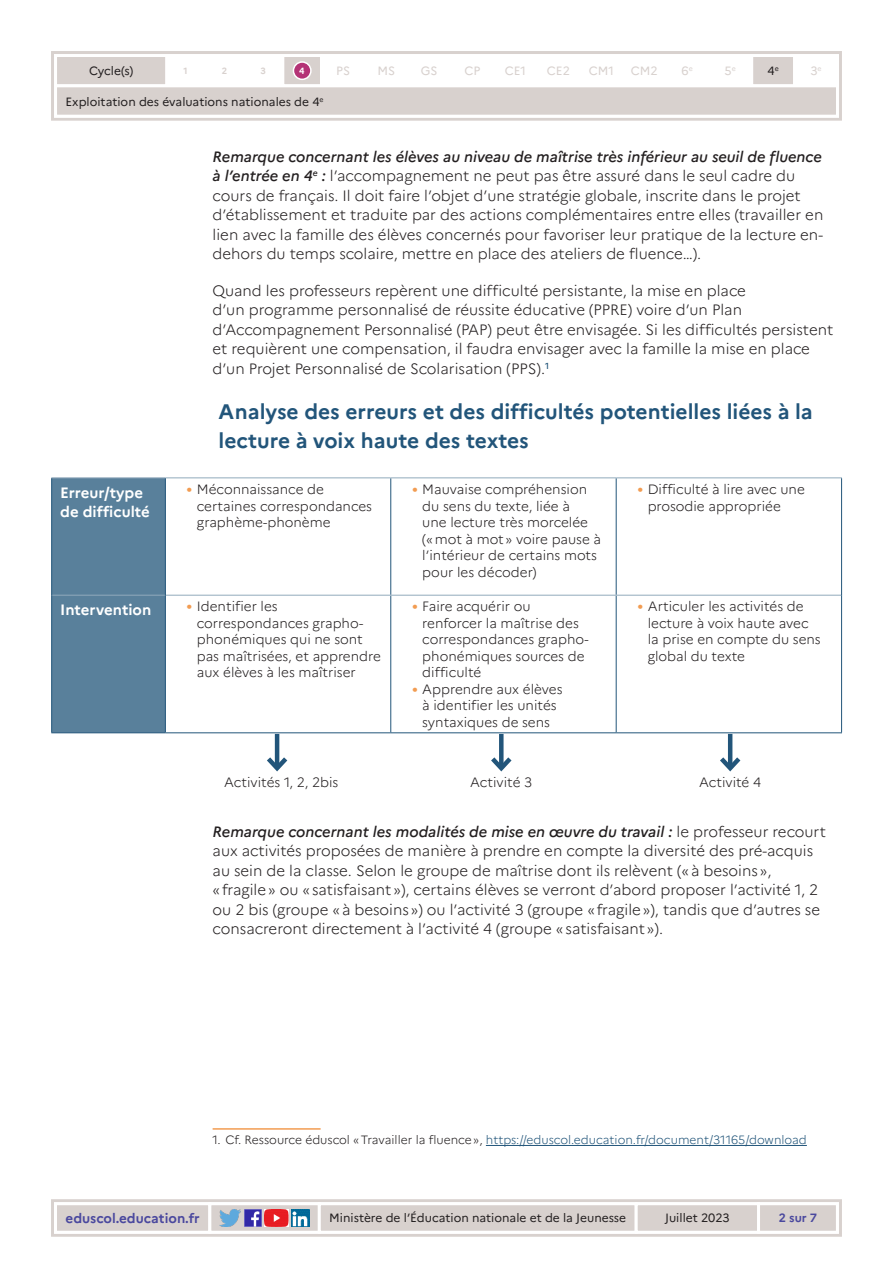
<style>
.page{position:relative;width:893px;height:1263px;background:#fff}
.page>*{position:absolute;margin:0;border:0;box-sizing:border-box;transform-origin:0 0}
._02_titre_1{font:700 21px/28.5px "Marianne";color:#22557a}
.Texte_courant{font:300 15px/19.5px "Marianne";color:#231f20}
.Entête_L1{font:700 15px/19.5px "Marianne";color:#fff}
.Corps{font:300 13.5px/16.5px "Marianne";color:#231f20}
.t1{font:700 13.5px "Marianne";color:#4a489e}
.t2{font:12px "Marianne";color:#231f20}
._11_note_bas_de_page{font:300 12px "Marianne";color:#22557a}
.t3{font:12px "Marianne";color:#d8d1ce}
.t4{font:700 12px "Marianne";color:#4a489e}
.t5{font:700 9px "Marianne";color:#d8d1ce}
.t6{font:700 9px "Marianne";color:#fff}
.t7{font:7.05px "Marianne";color:#d8d1ce}
.t8{font:7.05px "Marianne";color:#231f20}
.s1{font-weight:500;font-style:italic}
.s2{font-weight:400;font-size:16.5px;color:#f29c52}
.s3{color:#231f20}
</style>
<div class="page">
<div style="left:51px;top:1199px;width:791px;height:38px;border:3px solid #d8d1ce"></div>
<svg style="left:52px;top:1201px;width:788px;height:34px"></svg>
<div style="left:51px;top:51px;width:791px;height:70px;border:3px solid #d8d1ce"></div>
<svg style="left:53px;top:53px;width:787px;height:66px"></svg>
<div style="left:52px;top:478px;width:113px;height:254px;background:#59809b"></div>
<hr style="left:390px;top:478px;width:1px;height:117px;background:#22557a">
<hr style="left:616px;top:478px;width:1px;height:117px;background:#22557a">
<hr style="left:390px;top:595px;width:1px;height:137px;background:#22557a">
<hr style="left:616px;top:595px;width:1px;height:137px;background:#22557a">
<hr style="left:52px;top:595px;width:113px;height:1px;background:#91aabc">
<hr style="left:166px;top:595px;width:225px;height:1px;background:#91aabc">
<hr style="left:391px;top:595px;width:225px;height:1px;background:#91aabc">
<hr style="left:616px;top:595px;width:225px;height:1px;background:#91aabc">
<hr style="left:165px;top:477px;width:226px;height:1px;background:#91aabc">
<hr style="left:391px;top:477px;width:225px;height:1px;background:#91aabc">
<hr style="left:616px;top:477px;width:226px;height:1px;background:#91aabc">
<hr style="left:841px;top:478px;width:1px;height:117px;background:#22557a">
<hr style="left:841px;top:595px;width:1px;height:137px;background:#22557a">
<hr style="left:165px;top:732px;width:226px;height:1px;background:#22557a">
<hr style="left:391px;top:732px;width:225px;height:1px;background:#22557a">
<hr style="left:616px;top:732px;width:226px;height:1px;background:#22557a">
<hr style="left:51px;top:477px;width:114px;height:1px;background:#91aabc">
<hr style="left:51px;top:478px;width:1px;height:117px;background:#22557a">
<hr style="left:165px;top:478px;width:1px;height:117px;background:#22557a">
<hr style="left:51px;top:595px;width:1px;height:137px;background:#22557a">
<hr style="left:165px;top:595px;width:1px;height:137px;background:#22557a">
<hr style="left:51px;top:732px;width:114px;height:1px;background:#22557a">
<hr style="left:213px;top:1128px;width:108px;height:2px;background:#f29c52">
<hr style="left:486px;top:1145px;width:321px;height:1px;background:#22557a">
<hr style="left:275px;top:734px;width:4px;height:34px;background:#22557a">
<svg style="left:267px;top:752px;width:21px;height:20px"></svg>
<div style="left:499px;top:734px;width:5px;height:34px;background:#22557a"></div>
<svg style="left:491px;top:752px;width:21px;height:20px"></svg>
<hr style="left:728px;top:734px;width:4px;height:34px;background:#22557a">
<svg style="left:720px;top:752px;width:21px;height:20px"></svg>
<p class="t2" style="left:89px;top:64px;width:46px">Cycle(s)</p>
<p class="t5" style="left:184px;top:65px;width:6px">1</p>
<p class="t3" style="left:336px;top:64px;width:15px">PS</p>
<p class="t3" style="left:377px;top:64px;width:19px">MS</p>
<p class="t3" style="left:421px;top:64px;width:18px">GS</p>
<p class="t3" style="left:464px;top:64px;width:17px">CP</p>
<p class="t3" style="left:505px;top:64px;width:23px">CE1</p>
<p class="t3" style="left:589px;top:64px;width:27px">CM1</p>
<p class="t3" style="left:725px;top:64px;width:9px">5</p>
<p class="t3" style="left:681px;top:64px;width:13px">6<sup>e</sup></p>
<p class="t3" style="left:810px;top:64px;width:13px">3<sup>e</sup></p>
<p class="t3" style="left:547px;top:64px;width:25px">CE2</p>
<p class="t8" style="left:775px;top:64px;width:6px">e</p>
<p class="t3" style="left:631px;top:64px;width:28px">CM2</p>
<p class="t7" style="left:732px;top:64px;width:6px">e</p>
<p class="t2" style="left:767px;top:64px;width:9px">4</p>
<p class="t5" style="left:222px;top:65px;width:7px">2</p>
<p class="t5" style="left:260px;top:65px;width:7px">3</p>
<p class="t6" style="left:299px;top:65px;width:7px">4</p>
<p class="t2" style="left:66px;top:94px;width:260px">Exploitation des évaluations nationales de 4<sup>e</sup></p>
<p class="Texte_courant" style="left:213px;top:147px;width:612px"><span class="s1">Remarque concernant les élèves au niveau de maîtrise très inférieur au seuil de fluence à l’entrée en 4</span><sup>e</sup> <span class="s1">:</span> l’accompagnement ne peut pas être assuré dans le seul cadre du cours de français. Il doit faire l’objet d’une stratégie globale, inscrite dans le projet d’établissement et traduite par des actions complémentaires entre elles (travailler en lien avec la famille des élèves concernés pour favoriser leur pratique de la lecture en&shy;dehors du temps scolaire, mettre en place des ateliers de fluence…).</p>
<p class="Texte_courant" style="left:213px;top:281px;width:622px">Quand les professeurs repèrent une difficulté persistante, la mise en place<br>d’un programme personnalisé de réussite éducative (PPRE) voire d’un Plan d’Accompagnement Personnalisé (PAP) peut être envisagée. Si les difficultés persistent et requièrent une compensation, il faudra envisager avec la famille la mise en place d’un Projet Personnalisé de Scolarisation (PPS).<sup>1</sup></p>
<p class="_02_titre_1" style="left:219px;top:397px;width:596px">Analyse des erreurs et des difficultés potentielles liées à la lecture à voix haute des textes</p>
<p class="Entête_L1" style="left:60px;top:482px;width:91px">Erreur/type de difficulté</p>
<p class="Corps" style="left:197px;top:481px;width:177px;text-indent:-10px"><span class="s2">•</span> Méconnaissance de certaines correspondances graphème-phonème</p>
<p class="Corps" style="left:422px;top:481px;width:180px;text-indent:-10px"><span class="s2">•</span> Mauvaise compréhension du sens du texte, liée à<br>une lecture très morcelée («mot à mot» voire pause à l’intérieur de certains mots pour les décoder)</p>
<p class="Corps" style="left:648px;top:481px;width:159px;text-indent:-10px"><span class="s2">•</span> Difficulté à lire avec une prosodie appropriée</p>
<p class="Entête_L1" style="left:60px;top:600px;width:93px">Intervention</p>
<p class="Corps" style="left:197px;top:598px;width:185px;text-indent:-10px"><span class="s2">•</span> Identifier les correspondances grapho&shy;phonémiques qui ne sont pas maîtrisées, et apprendre aux élèves à les maîtriser</p>
<p class="Corps" style="left:422px;top:598px;width:168px;text-indent:-10px"><span class="s2">•</span> Faire acquérir ou renforcer la maîtrise des correspondances grapho&shy;phonémiques sources de difficulté</p>
<p class="Corps" style="left:412px;top:681px;width:152px;text-align:center"><span class="s2">•</span> Apprendre aux élèves à identifier les unités syntaxiques de sens</p>
<p class="Corps" style="left:648px;top:598px;width:175px;text-indent:-10px"><span class="s2">•</span> Articuler les activités de lecture à voix haute avec la prise en compte du sens global du texte</p>
<p class="Corps" style="left:224px;top:774px;width:116px">Activités 1, 2, 2bis</p>
<p class="Corps" style="left:470px;top:774px;width:64px">Activité 3</p>
<p class="Corps" style="left:699px;top:774px;width:64px">Activité 4</p>
<p class="Texte_courant" style="left:213px;top:822px;width:615px"><span class="s1">Remarque concernant les modalités de mise en œuvre du travail :</span> le professeur recourt aux activités proposées de manière à prendre en compte la diversité des pré-acquis au sein de la classe. Selon le groupe de maîtrise dont ils relèvent («à besoins», «fragile» ou «satisfaisant»), certains élèves se verront d’abord proposer l’activité 1, 2 ou 2 bis (groupe «à besoins») ou l’activité 3 (groupe «fragile»), tandis que d’autres se consacreront directement à l’activité 4 (groupe «satisfaisant»).</p>
<p class="_11_note_bas_de_page" style="left:213px;top:1132px;width:596px"><span class="s3">1. Cf. Ressource éduscol «Travailler la fluence»,</span> https://eduscol.education.fr/document/31165/download</p>
<p class="t1" style="left:66px;top:1210px;width:136px">eduscol.education.fr</p>
<p class="t2" style="left:329px;top:1211px;width:298px">Ministère de l’Éducation nationale et de la Jeunesse</p>
<p class="t2" style="left:665px;top:1211px;width:66px">Juillet 2023</p>
<p class="t4" style="left:779px;top:1211px;width:40px">2 sur 7</p>
</div>
